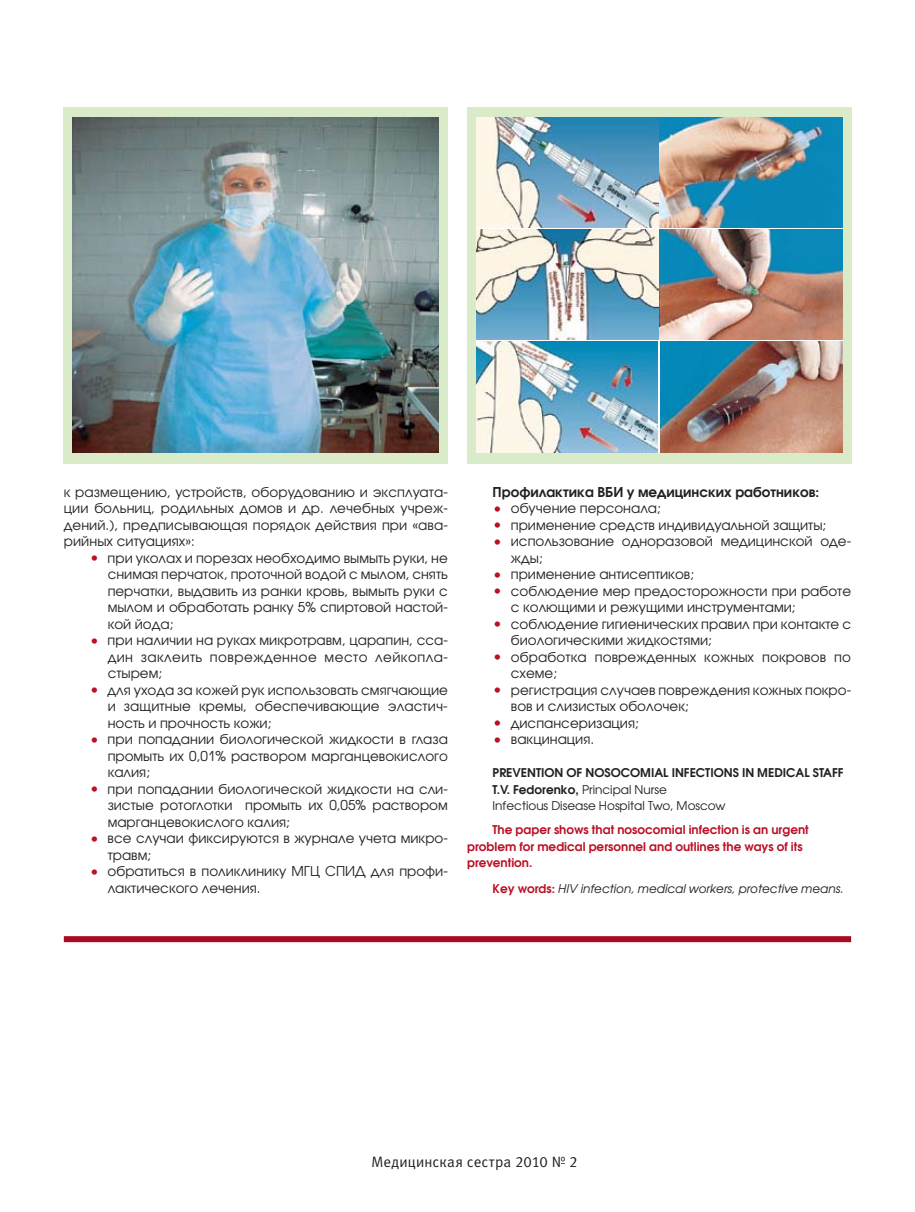
<style>
.page{position:relative;width:915px;height:1212px;background:#fff}
.page>*{position:absolute;margin:0;border:0;box-sizing:border-box;transform-origin:0 0}
.t1{font:15px "Meta C";letter-spacing:.01em;color:#231f20}
.t2{font:13.5px/16.5px "Avant Garde Gothic C";color:#231f20}
.t3{font:600 13.5px "Avant Garde Gothic C";color:#231f20}
.t4{font:600 12px/16.5px "Avant Garde Gothic C";color:#231f20}
.t5{font:600 12px/16.5px "Avant Garde Gothic C";color:#ba1127}
.t6{font:italic 12px "Avant Garde Gothic C";color:#231f20}
.s1{font-size:16.5px;color:#ba1127}
.s2{font-weight:400}
.s3{font-weight:600;font-style:normal;color:#ba1127}
</style>
<div class="page">
<div style="left:64px;top:936px;width:786px;height:6px;background:#a90c20"></div>
<div style="left:64px;top:108px;width:384px;height:356px;background:#daebca"></div>
<img style="left:73px;top:117px;width:366px;height:335px">
<svg style="left:467px;top:108px;width:383px;height:356px;background:#d0e4c9"></svg>
<img style="left:476px;top:117px;width:365px;height:223px">
<img style="left:476px;top:342px;width:181px;height:110px">
<img style="left:660px;top:342px;width:181px;height:110px">
<p class="t2" style="left:64px;top:483px;width:385px;text-align:justify">к размещению, устройств, оборудованию и эксплуата&shy;ции больниц, родильных домов и др. лечебных учреж&shy;дений.), предписывающая порядок действия при «ава&shy;рийных ситуациях»:</p>
<p class="t2" style="left:108px;top:549px;width:341px;text-align:justify;text-indent:-18px"><span class="s1">•</span> при уколах и порезах необходимо вымыть руки, не снимая перчаток, проточной водой с мылом, снять перчатки, выдавить из ранки кровь, вымыть руки с мылом и обработать ранку 5% спиртовой настой&shy;кой йода;</p>
<p class="t2" style="left:108px;top:632px;width:341px;text-align:justify;text-indent:-18px"><span class="s1">•</span> при наличии на руках микротравм, царапин, сса&shy;дин заклеить поврежденное место лейкопла&shy;стырем;</p>
<p class="t2" style="left:108px;top:681px;width:341px;text-align:justify;text-indent:-18px"><span class="s1">•</span> для ухода за кожей рук использовать смягчающие и защитные кремы, обеспечивающие эластич&shy;ность и прочность кожи;</p>
<p class="t2" style="left:108px;top:731px;width:341px;text-align:justify;text-indent:-18px"><span class="s1">•</span> при попадании биологической жидкости в глаза промыть их 0,01% раствором марганцевокислого калия;</p>
<p class="t2" style="left:108px;top:780px;width:341px;text-align:justify;text-indent:-18px"><span class="s1">•</span> при попадании биологической жидкости на сли&shy;зистые ротоглотки промыть их 0,05% раствором марганцевокислого калия;</p>
<p class="t2" style="left:108px;top:830px;width:341px;text-indent:-18px"><span class="s1">•</span> все случаи фиксируются в журнале учета микро&shy;травм;</p>
<p class="t2" style="left:108px;top:863px;width:341px;text-indent:-18px"><span class="s1">•</span> обратиться в поликлинику МГЦ СПИД для профи&shy;лактического лечения.</p>
<p class="t3" style="left:492px;top:483px;width:328px">Профилактика вби у медицинских работников:</p>
<p class="t2" style="left:492px;top:500px;width:170px"><span class="s1">•</span> обучение персонала;</p>
<p class="t2" style="left:492px;top:516px;width:335px"><span class="s1">•</span> применение средств индивидуальной защиты;</p>
<p class="t2" style="left:510px;top:533px;width:341px;text-indent:-18px"><span class="s1">•</span> использование одноразовой медицинской оде&shy;жды;</p>
<p class="t2" style="left:492px;top:566px;width:203px"><span class="s1">•</span> применение антисептиков;</p>
<p class="t2" style="left:510px;top:582px;width:341px;text-indent:-18px"><span class="s1">•</span> соблюдение мер предосторожности при работе с колющими и режущими инструментами;</p>
<p class="t2" style="left:510px;top:615px;width:341px;text-indent:-18px"><span class="s1">•</span> соблюдение гигиенических правил при контакте с биологическими жидкостями;</p>
<p class="t2" style="left:510px;top:648px;width:341px;text-indent:-18px"><span class="s1">•</span> обработка поврежденных кожных покровов по схеме;</p>
<p class="t2" style="left:510px;top:681px;width:341px;text-indent:-18px"><span class="s1">•</span> регистрация случаев повреждения кожных покро&shy;вов и слизистых оболочек;</p>
<p class="t2" style="left:492px;top:714px;width:148px"><span class="s1">•</span> диспансеризация;</p>
<p class="t2" style="left:492px;top:731px;width:103px"><span class="s1">•</span> вакцинация.</p>
<p class="t4" style="left:492px;top:764px;width:352px">PREVENTION OF NOSOCOMIAL INFECTIONS IN MEDICAL STAFF<br>T.V. Fedorenko, <span class="s2">Principal Nurse<br>Infectious Disease Hospital Two, Moscow</span></p>
<p class="t5" style="left:467px;top:821px;width:343px;text-indent:26px">The paper shows that nosocomial infection is an urgent problem for medical personnel and outlines the ways of its prevention.</p>
<p class="t6" style="left:492px;top:881px;width:352px"><span class="s3">Key words:</span> HIV infection, medical workers, protective means.</p>
<p class="t1" style="left:371px;top:1153px;width:207px">Медицинская сестра 2010 № 2</p>
</div>
